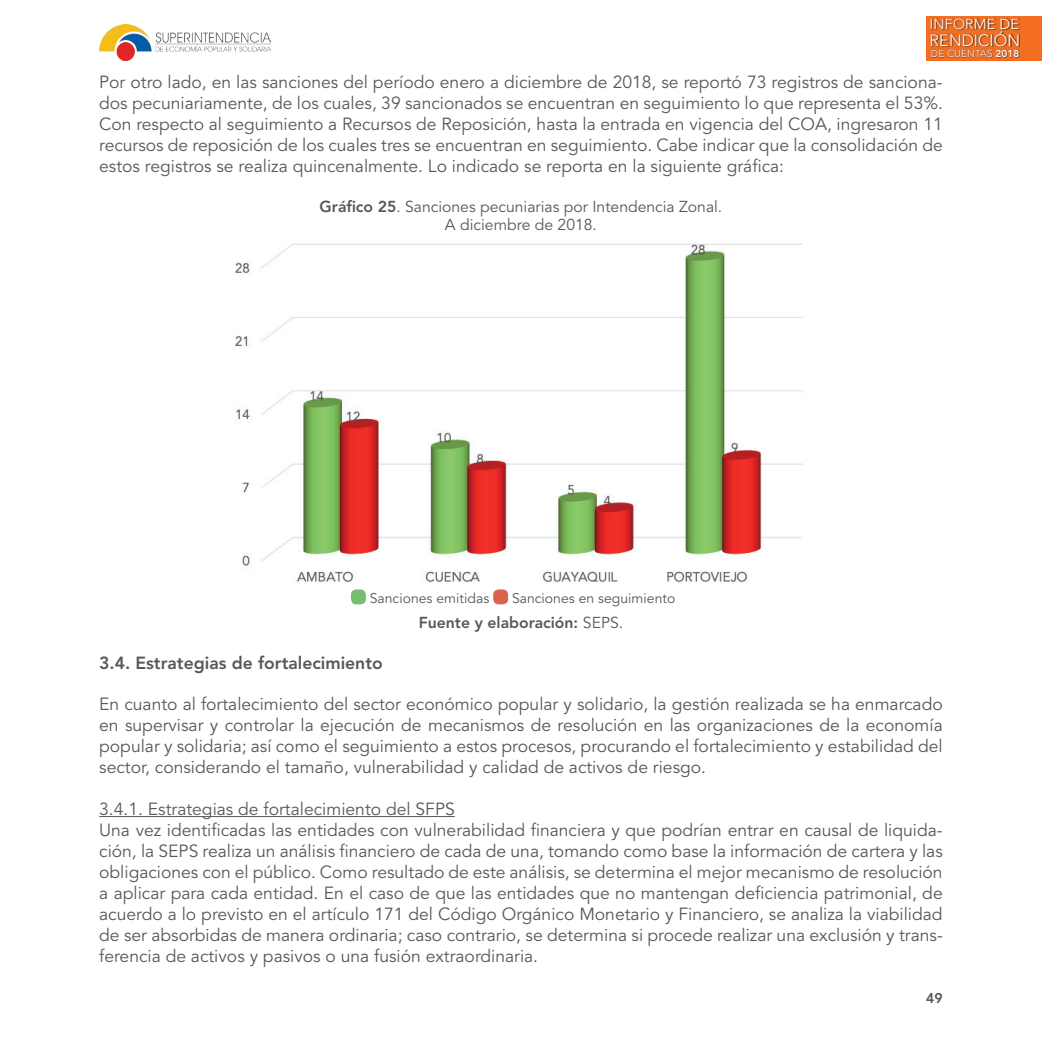
<style>
.page{position:relative;width:1042px;height:1042px;background:#fff}
.page>*{position:absolute;margin:0;border:0;box-sizing:border-box;transform-origin:0 0}
.t1{font:17.5px/21px "Avenir LT Std";color:#57585a;text-align:justify}
.t2{font:800 17.5px "Avenir LT Std";color:#57585a}
.t3{font:300 16.28px "Avenir LT Std";color:#fff}
.t4{font:15.75px/18.9px "Avenir LT Std";color:#57585a;text-align:center}
.t5{font:800 15.75px "Avenir LT Std";color:#57585a}
.t6{font:300 14.35px "Avenir LT Std";letter-spacing:.01em;color:#fff}
.t7{font:14px "Avenir LT Std";color:#57585a}
.t8{font:800 14px "Avenir LT Std";color:#57585a}
.t9{font:300 10.15px "Avenir LT Std";letter-spacing:.005em;color:#fff}
.s1{font-weight:800}
.s2{font-weight:400}
</style>
<div class="page">
<img style="left:99px;top:25px;width:171px;height:36px">
<div style="left:926px;top:16px;width:116px;height:45px;background:#f36e21"></div>
<div style="left:931px;top:18px;width:89px;height:29px;background:#231f20;opacity:.75"></div>
<div style="left:931px;top:50px;width:89px;height:8px;background:#231f20;opacity:.75"></div>
<hr style="left:99px;top:816px;width:356px;height:1px;background:#57585a">
<img style="left:235px;top:243px;width:568px;height:348px">
<div style="left:351px;top:589px;width:15px;height:15px;background:#76bd6f;border-radius:5px"></div>
<div style="left:493px;top:589px;width:15px;height:15px;background:#db634b;border-radius:5px"></div>
<p class="t6" style="left:929px;top:16px;width:91px">INFORME DE</p>
<p class="t3" style="left:929px;top:30px;width:92px">RENDICIÓN</p>
<p class="t9" style="left:931px;top:48px;width:90px">DE CUENTAS <span class="s1">2018</span></p>
<p class="t1" style="left:99px;top:72px;width:845px">Por otro lado, en las sanciones del período enero a diciembre de 2018, se reportó 73 registros de sanciona&shy;dos pecuniariamente, de los cuales, 39 sancionados se encuentran en seguimiento lo que representa el 53%.<br>Con respecto al seguimiento a Recursos de Reposición, hasta la entrada en vigencia del COA, ingresaron 11 recursos de reposición de los cuales tres se encuentran en seguimiento. Cabe indicar que la consolidación de estos registros se realiza quincenalmente. Lo indicado se reporta en la siguiente gráfica:</p>
<p class="t4" style="left:320px;top:197px;width:404px"><span class="s1">Gráfico 25</span>. Sanciones pecuniarias por Intendencia Zonal.<br>A diciembre de 2018.</p>
<p class="t7" style="left:370px;top:590px;width:121px">Sanciones emitidas</p>
<p class="t7" style="left:512px;top:590px;width:165px">Sanciones en seguimiento</p>
<p class="t5" style="left:419px;top:613px;width:206px">Fuente y elaboración: <span class="s2">SEPS.</span></p>
<p class="t2" style="left:99px;top:652px;width:285px">3.4. Estrategias de fortalecimiento</p>
<p class="t1" style="left:99px;top:694px;width:845px">En cuanto al fortalecimiento del sector económico popular y solidario, la gestión realizada se ha enmarcado en supervisar y controlar la ejecución de mecanismos de resolución en las organizaciones de la economía popular y solidaria; así como el seguimiento a estos procesos, procurando el fortalecimiento y estabilidad del sector, considerando el tamaño, vulnerabilidad y calidad de activos de riesgo.</p>
<p class="t1" style="left:99px;top:799px;width:845px;text-align:left">3.4.1. Estrategias de fortalecimiento del SFPS<br>Una vez identificadas las entidades con vulnerabilidad financiera y que podrían entrar en causal de liquida&shy;ción, la SEPS realiza un análisis financiero de cada de una, tomando como base la información de cartera y las obligaciones con el público. Como resultado de este análisis, se determina el mejor mecanismo de resolución a aplicar para cada entidad. En el caso de que las entidades que no mantengan deficiencia patrimonial, de acuerdo a lo previsto en el artículo 171 del Código Orgánico Monetario y Financiero, se analiza la viabilidad de ser absorbidas de manera ordinaria; caso contrario, se determina si procede realizar una exclusión y trans&shy;ferencia de activos y pasivos o una fusión extraordinaria.</p>
<p class="t8" style="left:926px;top:990px;width:18px">49</p>
</div>
